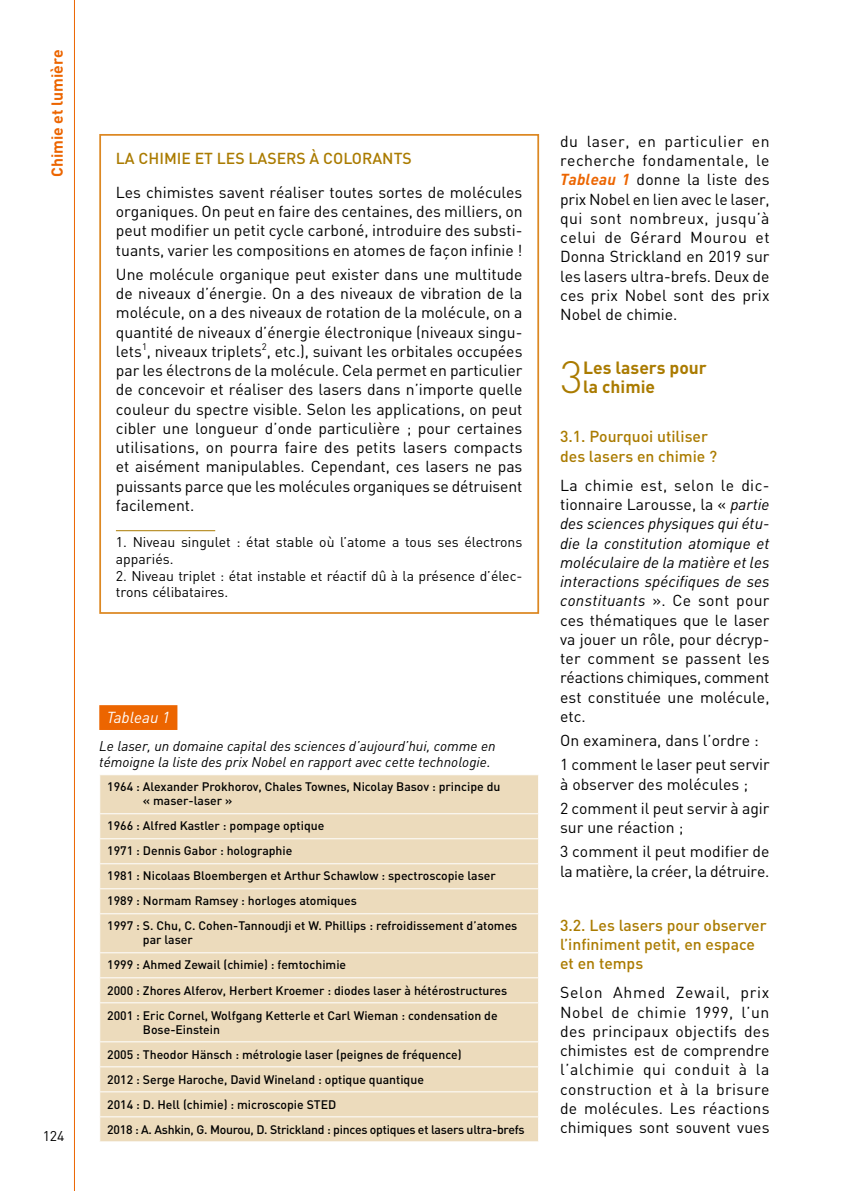
<style>
.page{position:relative;width:844px;height:1191px;background:#fff}
.page>*{position:absolute;margin:0;border:0;box-sizing:border-box;transform-origin:0 0}
._6-Inter_1{font:300 44.45px "DIN";color:#aa7b00}
._6-Inter_1-2{font:700 17.5px/19.2px "DIN";color:#aa7b00}
._04-Texte_courant{font:15.75px/19.2px "DIN";color:#000;text-align:justify}
._9-Texte_encadré_fil{font:15.75px/19.2px "DIN";color:#000;text-align:justify}
._7-inter_2{font:500 15.75px/19.2px "DIN";color:#aa7b00}
._9-Titre_encadré_fil{font:500 15.75px "DIN";color:#aa7b00}
.t1{font:700 15.75px "DIN";color:#ec6500}
._05_legende_numero{font:italic 15.75px "DIN";color:#fff}
._11-Notes{font:14px/16.6px "DIN";color:#000}
._05-legendes{font:italic 14px/16.8px "DIN";color:#000}
.Relettrer{font:500 12.25px/14px "DIN";color:#000}
.Relettrer-2{font:500 12.25px "DIN";letter-spacing:-.02em;color:#000}
.s1{font-weight:700;font-style:italic;color:#ec6500}
.s2{font-style:italic}
</style>
<div class="page">
<svg style="left:74px;top:0;width:1px;height:1191px"></svg>
<hr style="left:116px;top:530px;width:99px;height:1px;background:#aa7b00">
<div style="left:99px;top:134px;width:440px;height:480px;border:2px solid #dc8823"></div>
<div style="left:99px;top:705px;width:78px;height:25px;background:#ec6500"></div>
<div style="left:100px;top:775px;width:438px;height:366px;background:#ecdbbc"></div>
<hr style="left:99px;top:813px;width:440px;height:1px;background:#fff">
<hr style="left:99px;top:838px;width:440px;height:1px;background:#fff">
<hr style="left:99px;top:863px;width:440px;height:1px;background:#fff">
<hr style="left:99px;top:888px;width:440px;height:1px;background:#fff">
<hr style="left:99px;top:913px;width:440px;height:1px;background:#fff">
<hr style="left:99px;top:952px;width:440px;height:1px;background:#fff">
<hr style="left:99px;top:977px;width:440px;height:1px;background:#fff">
<hr style="left:99px;top:1002px;width:440px;height:1px;background:#fff">
<hr style="left:99px;top:1041px;width:440px;height:1px;background:#fff">
<hr style="left:99px;top:1066px;width:440px;height:1px;background:#fff">
<hr style="left:99px;top:1091px;width:440px;height:1px;background:#fff">
<hr style="left:99px;top:1116px;width:440px;height:1px;background:#fff">
<p class="t1" style="left:47px;top:177px;width:129px;rotate:-90deg">Chimie et lumière</p>
<p class="_9-Titre_encadré_fil" style="left:116px;top:148px;width:297px">LA CHIMIE ET LES LASERS À COLORANTS</p>
<p class="_9-Texte_encadré_fil" style="left:116px;top:182px;width:408px">Les chimistes savent réaliser toutes sortes de molécules organiques. On peut en faire des centaines, des milliers, on peut modifier un petit cycle carboné, introduire des substi&shy;tuants, varier les compositions en atomes de façon infinie !</p>
<p class="_9-Texte_encadré_fil" style="left:116px;top:264px;width:408px">Une molécule organique peut exister dans une multitude de niveaux d’énergie. On a des niveaux de vibration de la molécule, on a des niveaux de rotation de la molécule, on a quantité de niveaux d’énergie électronique (niveaux singu&shy;lets<sup>1</sup>, niveaux triplets<sup>2</sup>, etc.), suivant les orbitales occupées par les électrons de la molécule. Cela permet en particulier de concevoir et réaliser des lasers dans n’importe quelle couleur du spectre visible. Selon les applications, on peut cibler une longueur d’onde particulière ; pour certaines utilisations, on pourra faire des petits lasers compacts et aisément manipulables. Cependant, ces lasers ne pas puissants parce que les molécules organiques se détruisent facilement.</p>
<p class="_11-Notes" style="left:116px;top:534px;width:408px">1. Niveau singulet : état stable où l’atome a tous ses électrons appariés.</p>
<p class="_11-Notes" style="left:116px;top:567px;width:408px">2. Niveau triplet : état instable et réactif dû à la présence d’élec&shy;trons célibataires.</p>
<p class="_11-Notes" style="left:43px;top:1127px;width:23px">124</p>
<p class="_05_legende_numero" style="left:107px;top:707px;width:65px">Tableau 1</p>
<p class="_05-legendes" style="left:99px;top:737px;width:397px">Le laser, un domaine capital des sciences d’aujourd’hui, comme en témoigne la liste des prix Nobel en rapport avec cette technologie.</p>
<p class="Relettrer" style="left:143px;top:779px;width:359px;text-indent:-36px">1964 : Alexander Prokhorov, Chales Townes, Nicolay Basov : principe du « maser-laser »</p>
<p class="Relettrer" style="left:107px;top:818px;width:219px">1966 : Alfred Kastler : pompage optique</p>
<p class="Relettrer" style="left:107px;top:843px;width:187px">1971 : Dennis Gabor : holographie</p>
<p class="Relettrer" style="left:107px;top:868px;width:390px">1981 : Nicolaas Bloembergen et Arthur Schawlow : spectroscopie laser</p>
<p class="Relettrer" style="left:107px;top:893px;width:251px">1989 : Normam Ramsey : horloges atomiques</p>
<p class="Relettrer" style="left:143px;top:918px;width:376px;text-indent:-36px">1997 : S. Chu, C. Cohen-Tannoudji et W. Phillips : refroidissement d’atomes par laser</p>
<p class="Relettrer" style="left:107px;top:957px;width:240px">1999 : Ahmed Zewail (chimie) : femtochimie</p>
<p class="Relettrer" style="left:107px;top:982px;width:401px">2000 : Zhores Alferov, Herbert Kroemer : diodes laser à hétérostructures</p>
<p class="Relettrer" style="left:143px;top:1007px;width:356px;text-indent:-36px">2001 : Eric Cornel, Wolfgang Ketterle et Carl Wieman : condensation de<br>Bose-Einstein</p>
<p class="Relettrer" style="left:107px;top:1046px;width:356px">2005 : Theodor Hänsch : métrologie laser (peignes de fréquence)</p>
<p class="Relettrer" style="left:107px;top:1071px;width:318px">2012 : Serge Haroche, David Wineland : optique quantique</p>
<p class="Relettrer" style="left:107px;top:1096px;width:230px">2014 : D. Hell (chimie) : microscopie STED</p>
<p class="Relettrer-2" style="left:107px;top:1121px;width:419px">2018 : A. Ashkin, G. Mourou, D. Strickland : pinces optiques et lasers ultra-brefs</p>
<p class="_04-Texte_courant" style="left:560px;top:131px;width:211px">du laser, en particulier en recherche fondamentale, le <span class="s1">Tableau 1</span> donne la liste des prix Nobel en lien avec le laser, qui sont nombreux, jusqu’à celui de Gérard Mourou et Donna Strickland en 2019 sur les lasers ultra-brefs. Deux de ces prix Nobel sont des prix Nobel de chimie.</p>
<p class="_6-Inter_1" style="left:560px;top:350px;width:24px">3</p>
<p class="_6-Inter_1-2" style="left:583px;top:357px;width:125px">Les lasers pour la chimie</p>
<p class="_7-inter_2" style="left:560px;top:426px;width:159px">3.1. Pourquoi utiliser des lasers en chimie ?</p>
<p class="_04-Texte_courant" style="left:560px;top:475px;width:211px">La chimie est, selon le dic&shy;tionnaire Larousse, la « <span class="s2">partie des sciences physiques qui étu&shy;die la constitution atomique et moléculaire de la matière et les interactions spécifiques de ses constituants</span> ». Ce sont pour ces thématiques que le laser va jouer un rôle, pour décryp&shy;ter comment se passent les réactions chimiques, comment est constituée une molécule, etc.</p>
<p class="_04-Texte_courant" style="left:560px;top:730px;width:200px">On examinera, dans l’ordre :</p>
<p class="_04-Texte_courant" style="left:560px;top:754px;width:211px">1 comment le laser peut servir à observer des molécules ;</p>
<p class="_04-Texte_courant" style="left:560px;top:798px;width:211px">2 comment il peut servir à agir sur une réaction ;</p>
<p class="_04-Texte_courant" style="left:560px;top:841px;width:211px">3 comment il peut modifier de la matière, la créer, la détruire.</p>
<p class="_7-inter_2" style="left:560px;top:914px;width:208px">3.2. Les lasers pour observer l’infiniment petit, en espace et en temps</p>
<p class="_04-Texte_courant" style="left:560px;top:982px;width:211px">Selon Ahmed Zewail, prix Nobel de chimie 1999, l’un des principaux objectifs des chimistes est de comprendre l’alchimie qui conduit à la construction et à la brisure de molécules. Les réactions chimiques sont souvent vues</p>
</div>
